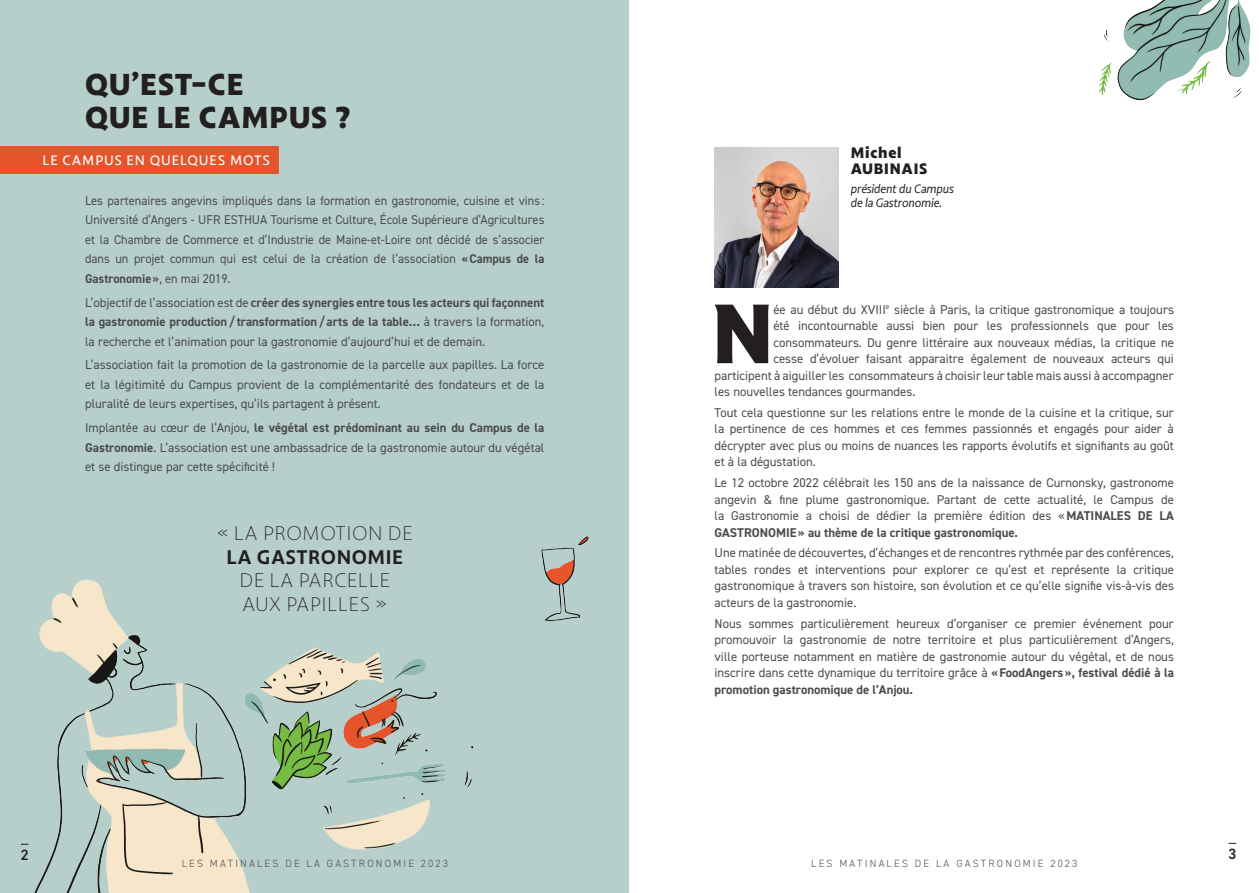
<style>
.page{position:relative;width:1259px;height:893px;background:#fff}
.page>*{position:absolute;margin:0;border:0;box-sizing:border-box;transform-origin:0 0}
.t1{font:800 82.5px "Highgate";color:#231f20}
.t2{font:800 30px/33px "Highgate";letter-spacing:.025em;color:#231f20}
.t3{font:100 19.5px/23.4px "Highgate";letter-spacing:.03em;color:#231f20}
.t4{font:700 19.5px "Highgate";letter-spacing:.03em;color:#231f20}
.t5{font:800 15px/16.5px "Highgate";letter-spacing:.05em;color:#231f20}
.t6{font:600 15px "DIN2014";color:#231f20}
.t7{font:500 13.5px "Highgate";letter-spacing:.065em;color:#fff}
.t8{font:12.75px/16.5px "DIN2014";color:#4b4c4d;text-align:justify}
.t9{font:italic 12px "Highgate";letter-spacing:-.01em;color:#231f20}
.t10{font:300 10.5px "DIN2014";letter-spacing:.21em;color:#4b4c4d}
.s1{font-weight:700}
</style>
<div class="page">
<div style="left:0;top:0;width:629px;height:893px;background:#b7cfca"></div>
<img style="left:714px;top:147px;width:124px;height:141px">
<div style="left:0;top:146px;width:279px;height:28px;background:#e6542b"></div>
<img style="left:1099px;top:0;width:152px;height:101px">
<img style="left:541px;top:536px;width:48px;height:85px">
<img style="left:21px;top:580px;width:453px;height:313px">
<h2 class="t2" style="left:85px;top:68px;width:267px">QU’EST-CE<br>QUE LE CAMPUS ?</h2>
<p class="t7" style="left:43px;top:151px;width:229px">LE CAMPUS EN QUELQUES MOTS</p>
<p class="t5" style="left:851px;top:144px;width:78px">Michel<br>AUBINAIS</p>
<p class="t9" style="left:851px;top:181px;width:105px">président du Campus</p>
<p class="t8" style="left:85px;top:192px;width:461px">Les partenaires angevins impliqués dans la formation en gastronomie, cuisine et vins :</p>
<p class="t9" style="left:851px;top:195px;width:93px">de la Gastronomie.</p>
<p class="t8" style="left:85px;top:210px;width:461px;line-height:19.5px">Université d’Angers - UFR ESTHUA Tourisme et Culture, École Supérieure d’Agricultures et la Chambre de Commerce et d’Industrie de Maine-et-Loire ont décidé de s’associer dans un projet commun qui est celui de la création de l’association <span class="s1">«Campus de la Gastronomie»</span>, en mai 2019.</p>
<p class="t8" style="left:85px;top:292px;width:461px;line-height:19.5px">L’objectif de l’association est de <span class="s1">créer des synergies entre tous les acteurs qui façonnent la gastronomie production/ transformation/ arts de la table…</span> à travers la formation, la recherche et l’animation pour la gastronomie d’aujourd’hui et de demain.</p>
<p class="t8" style="left:85px;top:355px;width:461px;line-height:19.5px">L’association fait la promotion de la gastronomie de la parcelle aux papilles. La force et la légitimité du Campus provient de la complémentarité des fondateurs et de la pluralité de leurs expertises, qu’ils partagent à présent.</p>
<p class="t8" style="left:85px;top:418px;width:461px;line-height:19.5px">Implantée au cœur de l’Anjou, <span class="s1">le végétal est prédominant au sein du Campus de la Gastronomie</span>. L’association est une ambassadrice de la gastronomie autour du végétal et se distingue par cette spécificité !</p>
<h1 class="t1" style="left:712px;top:282px;width:63px">N</h1>
<p class="t8" style="left:773px;top:301px;width:402px">ée au début du XVIII<sup>e</sup> siècle à Paris, la critique gastronomique a toujours</p>
<p class="t8" style="left:773px;top:317px;width:402px">été incontournable aussi bien pour les professionnels que pour les</p>
<p class="t8" style="left:773px;top:334px;width:402px">consommateurs. Du genre littéraire aux nouveaux médias, la critique ne</p>
<p class="t8" style="left:773px;top:350px;width:402px">cesse d’évoluer faisant apparaitre également de nouveaux acteurs qui</p>
<p class="t8" style="left:714px;top:367px;width:461px">participent à aiguiller les consommateurs à choisir leur table mais aussi à accompagner</p>
<p class="t8" style="left:714px;top:383px;width:202px">les nouvelles tendances gourmandes.</p>
<p class="t8" style="left:714px;top:404px;width:461px">Tout cela questionne sur les relations entre le monde de la cuisine et la critique, sur la pertinence de ces hommes et ces femmes passionnés et engagés pour aider à décrypter avec plus ou moins de nuances les rapports évolutifs et signifiants au goût et à la dégustation.</p>
<p class="t8" style="left:714px;top:474px;width:461px">Le 12 octobre 2022 célébrait les 150 ans de la naissance de Curnonsky, gastronome angevin &amp; fine plume gastronomique. Partant de cette actualité, le Campus de la Gastronomie a choisi de dédier la première édition des «<span class="s1">MATINALES DE LA GASTRONOMIE» au thème de la critique gastronomique.</span></p>
<p class="t8" style="left:714px;top:545px;width:461px">Une matinée de découvertes, d’échanges et de rencontres rythmée par des conférences, tables rondes et interventions pour explorer ce qu’est et représente la critique gastronomique à travers son histoire, son évolution et ce qu’elle signifie vis-à-vis des acteurs de la gastronomie.</p>
<p class="t8" style="left:714px;top:615px;width:461px">Nous sommes particulièrement heureux d’organiser ce premier événement pour promouvoir la gastronomie de notre territoire et plus particulièrement d’Angers, ville porteuse notamment en matière de gastronomie autour du végétal, et de nous inscrire dans cette dynamique du territoire grâce à <span class="s1">«FoodAngers», festival dédié à la promotion gastronomique de l’Anjou.</span></p>
<h3 class="t3" style="left:217px;top:521px;width:198px">« LA PROMOTION DE</h3>
<h3 class="t4" style="left:226px;top:545px;width:178px">LA GASTRONOMIE</h3>
<h3 class="t3" style="left:240px;top:568px;width:152px">DE LA PARCELLE<br>AUX PAPILLES »</h3>
<p class="t6" style="left:21px;top:844px;width:9px">2</p>
<p class="t10" style="left:182px;top:857px;width:268px">LES MATINALES DE LA GASTRONOMIE 2023</p>
<p class="t10" style="left:811px;top:857px;width:268px">LES MATINALES DE LA GASTRONOMIE 2023</p>
<p class="t6" style="left:1228px;top:843px;width:9px">3</p>
</div>
